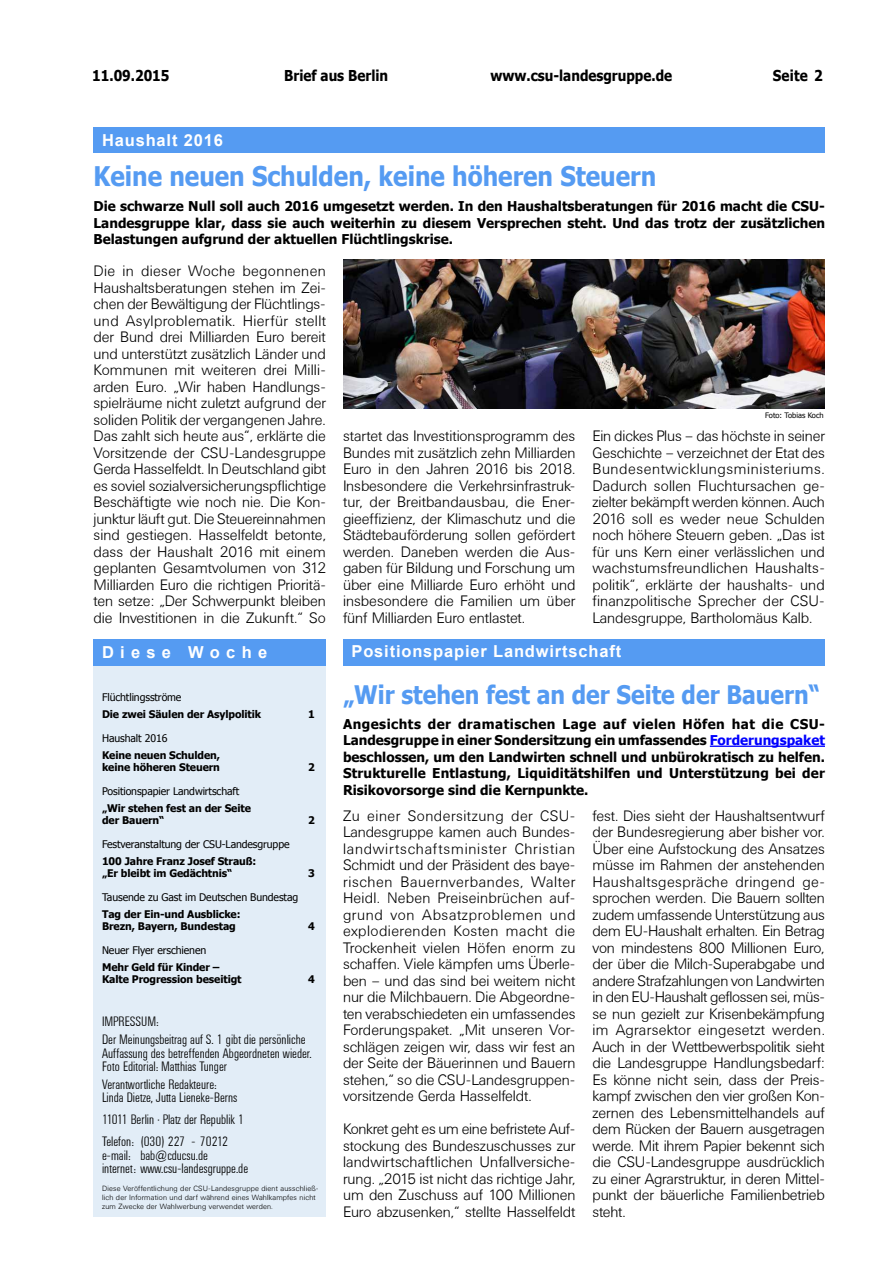
<style>
.page{position:relative;width:893px;height:1263px;background:#fff}
.page>*{position:absolute;margin:0;border:0;box-sizing:border-box;transform-origin:0 0}
._01_BaB_Überschrift{font:700 27px "Tahoma";color:#559bf2;scale:.9 1}
._01_BaB_Überschrift-2{font:700 25.5px "Tahoma";color:#559bf2;scale:.9 1}
._01_BaB_Überschrift-3{font:700 16.5px "Arial";letter-spacing:.05em;color:#fff}
._08_BaB_Überschrift{font:700 16.5px "Arial";color:#fff}
._04_BaB_Fließtext{font:300 15px/16.5px "Univers BSK";letter-spacing:-.01em;color:#000;text-align:justify}
._06_BaB_Nr____Datum{font:700 15px "Tahoma";color:#000;scale:.9 1}
._03_BaB_Teaser{font:700 13.5px/16.5px "Tahoma";color:#000;text-align:justify}
._10_BaB_Impressum{font:300 13.5px/13.5px "Univers Condensed BSK";color:#000}
._09_BaB_Inhaltsverze{font:700 10.5px/12px "Tahoma";letter-spacing:-.01em;color:#000}
._09_BaB_Inhaltsverze-2{font:10.5px "Tahoma";letter-spacing:-.01em;color:#000}
._10a_BaB_Impressum_W{font:300 7.5px/9px "Univers BSK";letter-spacing:.02em;color:#000}
._13_BaB_Rechtevermer{font:7.5px "Tahoma";color:#000}
.s1{color:#00f}
</style>
<div class="page">
<div style="left:94px;top:639px;width:232px;height:578px;background:#e2edf7"></div>
<div style="left:94px;top:639px;width:232px;height:27px;background:#559bf2"></div>
<div style="left:343px;top:639px;width:482px;height:26px;background:#559bf2"></div>
<div style="left:94px;top:128px;width:731px;height:25px;background:#559bf2"></div>
<hr style="left:710px;top:745px;width:115px;height:2px;background:#00f">
<img style="left:343px;top:260px;width:482px;height:148px">
<p class="_06_BaB_Nr____Datum" style="left:284px;top:65px;width:117px">Brief aus Berlin</p>
<p class="_06_BaB_Nr____Datum" style="left:92px;top:65px;width:87px">11.09.2015</p>
<p class="_06_BaB_Nr____Datum" style="left:490px;top:65px;width:203px">www.csu-landesgruppe.de</p>
<p class="_06_BaB_Nr____Datum" style="left:773px;top:65px;width:57px">Seite 2</p>
<p class="_01_BaB_Überschrift-3" style="left:102px;top:129px;width:122px">Haushalt 2016</p>
<p class="_01_BaB_Überschrift" style="left:94px;top:157px;width:627px">Keine neuen Schulden, keine höheren Steuern</p>
<p class="_03_BaB_Teaser" style="left:94px;top:197px;width:733px">Die schwarze Null soll auch 2016 umgesetzt werden. In den Haushaltsberatungen für 2016 macht die CSU-Landesgruppe klar, dass sie auch weiterhin zu diesem Versprechen steht. Und das trotz der zusätzlichen Belastungen aufgrund der aktuellen Flüchtlingskrise.</p>
<p class="_04_BaB_Fließtext" style="left:94px;top:263px;width:234px">Die in dieser Woche begonnenen Haushaltsberatungen stehen im Zei&shy;chen der Bewältigung der Flüchtlings&shy;und Asylproblematik. Hierfür stellt der Bund drei Milliarden Euro bereit und unterstützt zusätzlich Länder und Kommunen mit weiteren drei Milli&shy;arden Euro. „Wir haben Handlungs&shy;spielräume nicht zuletzt aufgrund der soliden Politik der vergangenen Jahre.<br>Das zahlt sich heute aus“, erklärte die Vorsitzende der CSU-Landesgruppe Gerda Hasselfeldt. In Deutschland gibt es soviel sozialversicherungspflichtige Beschäftigte wie noch nie. Die Kon&shy;junktur läuft gut. Die Steuereinnahmen sind gestiegen. Hasselfeldt betonte, dass der Haushalt 2016 mit einem geplanten Gesamtvolumen von 312<br>Milliarden Euro die richtigen Prioritä&shy;ten setze: „Der Schwerpunkt bleiben die Investitionen in die Zukunft.“ So</p>
<p class="_08_BaB_Überschrift" style="left:102px;top:641px;width:167px">D i e s e W o c h e</p>
<p class="_09_BaB_Inhaltsverze-2" style="left:102px;top:690px;width:81px">Flüchtlingsströme</p>
<p class="_09_BaB_Inhaltsverze" style="left:102px;top:707px;width:161px">Die zwei Säulen der Asylpolitik</p>
<p class="_09_BaB_Inhaltsverze" style="left:308px;top:707px;width:8px">1</p>
<p class="_09_BaB_Inhaltsverze-2" style="left:102px;top:731px;width:67px">Haushalt 2016</p>
<p class="_09_BaB_Inhaltsverze" style="left:102px;top:748px;width:119px">Keine neuen Schulden, keine höheren Steuern</p>
<p class="_09_BaB_Inhaltsverze" style="left:308px;top:760px;width:8px">2</p>
<p class="_09_BaB_Inhaltsverze-2" style="left:102px;top:784px;width:139px">Positionspapier Landwirtschaft</p>
<p class="_09_BaB_Inhaltsverze" style="left:102px;top:801px;width:150px">„Wir stehen fest an der Seite der Bauern“</p>
<p class="_09_BaB_Inhaltsverze-2" style="left:102px;top:837px;width:189px">Festveranstaltung der CSU-Landesgruppe</p>
<p class="_09_BaB_Inhaltsverze" style="left:102px;top:854px;width:156px">100 Jahre Franz Josef Strauß: „Er bleibt im Gedächtnis“</p>
<p class="_09_BaB_Inhaltsverze-2" style="left:102px;top:890px;width:198px">Tausende zu Gast im Deutschen Bundestag</p>
<p class="_09_BaB_Inhaltsverze" style="left:102px;top:907px;width:140px">Tag der Ein-und Ausblicke:<br>Brezn, Bayern, Bundestag</p>
<p class="_09_BaB_Inhaltsverze-2" style="left:102px;top:943px;width:106px">Neuer Flyer erschienen</p>
<p class="_09_BaB_Inhaltsverze" style="left:102px;top:960px;width:141px">Mehr Geld für Kinder –<br>Kalte Progression beseitigt</p>
<p class="_09_BaB_Inhaltsverze" style="left:308px;top:813px;width:8px">2</p>
<p class="_09_BaB_Inhaltsverze" style="left:308px;top:866px;width:8px">3</p>
<p class="_09_BaB_Inhaltsverze" style="left:308px;top:919px;width:8px">4</p>
<p class="_09_BaB_Inhaltsverze" style="left:308px;top:972px;width:8px">4</p>
<p class="_10_BaB_Impressum" style="left:102px;top:1015px;width:58px">IMPRESSUM:</p>
<p class="_10_BaB_Impressum" style="left:102px;top:1033px;width:211px">Der Meinungsbeitrag auf S. 1 gibt die persönliche<br>Auffassung des betreffenden Abgeordneten wieder.</p>
<p class="_10_BaB_Impressum" style="left:102px;top:1060px;width:126px">Foto Editorial: Matthias Tunger</p>
<p class="_10_BaB_Impressum" style="left:102px;top:1078px;width:116px">Verantwortliche Redakteure:</p>
<p class="_10_BaB_Impressum" style="left:102px;top:1091px;width:137px">Linda Dietze, Jutta Lieneke-Berns</p>
<p class="_10_BaB_Impressum" style="left:102px;top:1113px;width:144px">11011 Berlin · Platz der Republik 1</p>
<p class="_10_BaB_Impressum" style="left:102px;top:1135px;width:127px">Telefon: (030) 227 - 70212 e-mail: bab@cducsu.de</p>
<p class="_10_BaB_Impressum" style="left:102px;top:1162px;width:148px">internet: www.csu-landesgruppe.de</p>
<p class="_10a_BaB_Impressum_W" style="left:102px;top:1184px;width:218px">Diese Veröffentlichung der CSU-Landesgruppe dient ausschließ&shy;lich der Information und darf während eines Wahlkampfes nicht zum Zwecke der Wahlwerbung verwendet werden.</p>
<p class="_04_BaB_Fließtext" style="left:343px;top:428px;width:234px">startet das Investitionsprogramm des Bundes mit zusätzlich zehn Milliarden Euro in den Jahren 2016 bis 2018.<br>Insbesondere die Verkehrsinfrastruk&shy;tur, der Breitbandausbau, die Ener&shy;gieeffizienz, der Klimaschutz und die Städtebauförderung sollen gefördert werden. Daneben werden die Aus&shy;gaben für Bildung und Forschung um über eine Milliarde Euro erhöht und insbesondere die Familien um über fünf Milliarden Euro entlastet.</p>
<p class="_13_BaB_Rechtevermer" style="left:765px;top:410px;width:60px">Foto: Tobias Koch</p>
<p class="_04_BaB_Fließtext" style="left:592px;top:428px;width:234px">Ein dickes Plus – das höchste in seiner Geschichte – verzeichnet der Etat des Bundesentwicklungsministeriums.<br>Dadurch sollen Fluchtursachen ge&shy;zielter bekämpft werden können. Auch 2016 soll es weder neue Schulden noch höhere Steuern geben. „Das ist für uns Kern einer verlässlichen und wachstumsfreundlichen Haushalts&shy;politik“, erklärte der haushalts- und finanzpolitische Sprecher der CSU-Landesgruppe, Bartholomäus Kalb.</p>
<p class="_01_BaB_Überschrift-3" style="left:352px;top:640px;width:271px">Positionspapier Landwirtschaft</p>
<p class="_01_BaB_Überschrift-2" style="left:343px;top:677px;width:531px">„Wir stehen fest an der Seite der Bauern“</p>
<p class="_03_BaB_Teaser" style="left:343px;top:715px;width:483px">Angesichts der dramatischen Lage auf vielen Höfen hat die CSU-Landesgruppe in einer Sondersitzung ein umfassendes <span class="s1">Forderungspaket </span>beschlossen, um den Landwirten schnell und unbürokratisch zu helfen.<br>Strukturelle Entlastung, Liquiditätshilfen und Unterstützung bei der Risikovorsorge sind die Kernpunkte.</p>
<p class="_04_BaB_Fließtext" style="left:343px;top:807px;width:234px;text-align:left">Zu einer Sondersitzung der CSU-Landesgruppe kamen auch Bundes&shy;landwirtschaftsminister Christian Schmidt und der Präsident des baye&shy;rischen Bauernverbandes, Walter Heidl. Neben Preiseinbrüchen auf&shy;grund von Absatzproblemen und explodierenden Kosten macht die Trockenheit vielen Höfen enorm zu schaffen. Viele kämpfen ums Überle&shy;ben – und das sind bei weitem nicht nur die Milchbauern. Die Abgeordne&shy;ten verabschiedeten ein umfassendes Forderungspaket. „Mit unseren Vor&shy;schlägen zeigen wir, dass wir fest an der Seite der Bäuerinnen und Bauern stehen,“ so die CSU-Landesgruppen&shy;vorsitzende Gerda Hasselfeldt.</p>
<p class="_04_BaB_Fließtext" style="left:343px;top:1121px;width:234px">Konkret geht es um eine befristete Auf&shy;stockung des Bundeszuschusses zur landwirtschaftlichen Unfallversiche&shy;rung. „2015 ist nicht das richtige Jahr, um den Zuschuss auf 100 Millionen Euro abzusenken,“ stellte Hasselfeldt</p>
<p class="_04_BaB_Fließtext" style="left:592px;top:807px;width:234px">fest. Dies sieht der Haushaltsentwurf der Bundesregierung aber bisher vor.<br>Über eine Aufstockung des Ansatzes müsse im Rahmen der anstehenden Haushaltsgespräche dringend ge&shy;sprochen werden. Die Bauern sollten zudem umfassende Unterstützung aus dem EU-Haushalt erhalten. Ein Betrag von mindestens 800 Millionen Euro, der über die Milch-Superabgabe und andere Strafzahlungen von Landwirten in den EU-Haushalt geflossen sei, müs&shy;se nun gezielt zur Krisenbekämpfung im Agrarsektor eingesetzt werden.<br>Auch in der Wettbewerbspolitik sieht die Landesgruppe Handlungsbedarf:<br>Es könne nicht sein, dass der Preis&shy;kampf zwischen den vier großen Kon&shy;zernen des Lebensmittelhandels auf dem Rücken der Bauern ausgetragen werde. Mit ihrem Papier bekennt sich die CSU-Landesgruppe ausdrücklich zu einer Agrarstruktur, in deren Mittel&shy;punkt der bäuerliche Familienbetrieb steht.</p>
</div>
